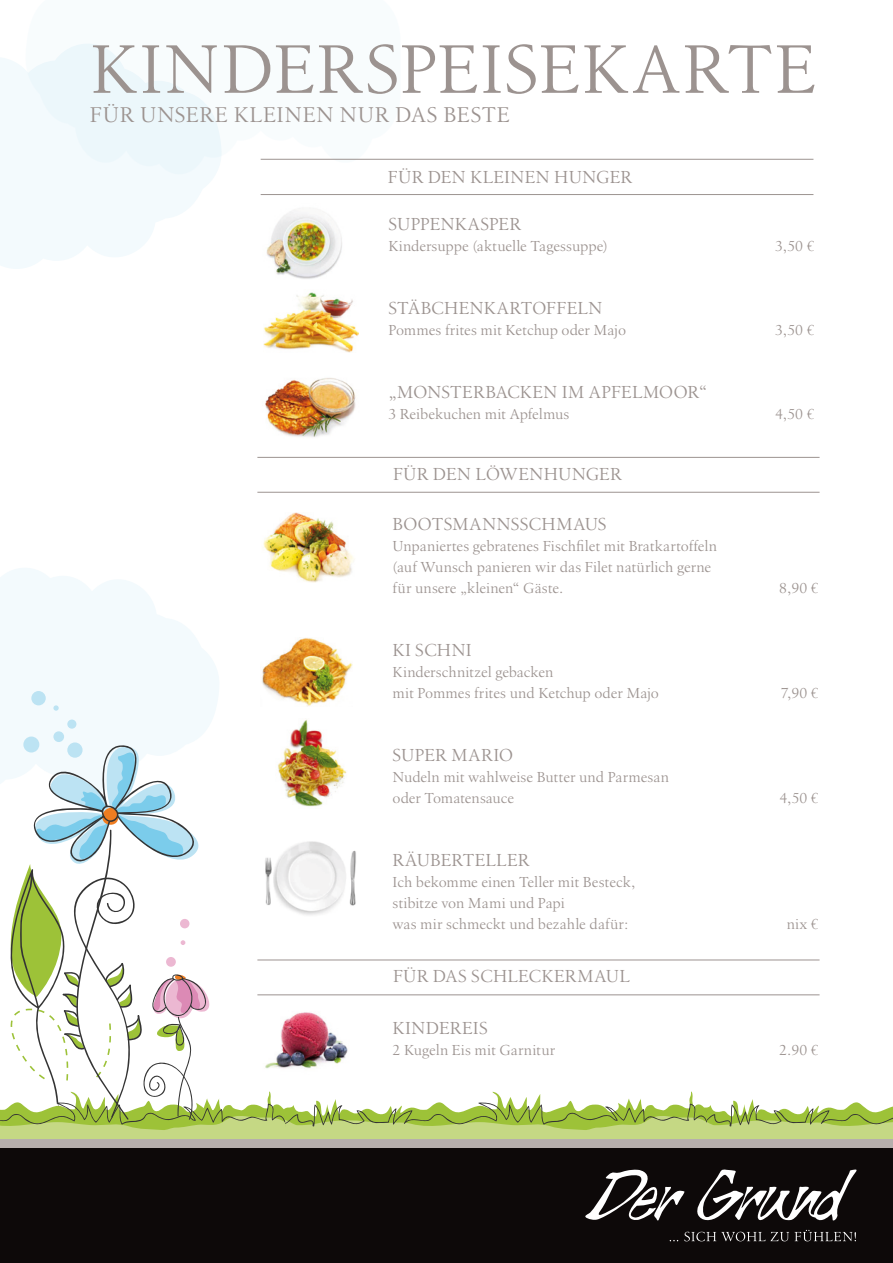
<style>
.page{position:relative;width:893px;height:1263px;background:#fff}
.page>*{position:absolute;margin:0;border:0;box-sizing:border-box;transform-origin:0 0}
.t1{font:70.95px "Birka";letter-spacing:.025em;color:#9c9390}
.t2{font:22.05px "Birka";letter-spacing:.035em;color:#9c9390}
.t3{font:18px "Birka";letter-spacing:.015em;color:#9c9390}
.t4{font:15px/21px "Birka";letter-spacing:.005em;color:#9c9390}
</style>
<div class="page">
<svg style="left:0;top:58px;width:214px;height:211px;fill:#f3fafd"></svg>
<svg style="left:0;top:568px;width:219px;height:177px;fill:#f3fafd"></svg>
<svg style="left:25px;top:43px;width:376px;height:133px"></svg>
<div style="left:0;top:1148px;width:893px;height:115px;background:#0d0909"></div>
<div style="left:0;top:1140px;width:893px;height:8px;background:#b6afac"></div>
<hr style="left:261px;top:159px;width:552px;height:1px;background:#9c9390">
<hr style="left:261px;top:194px;width:552px;height:1px;background:#9c9390">
<img style="left:264px;top:292px;width:94px;height:60px">
<img style="left:266px;top:211px;width:76px;height:68px">
<img style="left:265px;top:378px;width:91px;height:59px">
<img style="left:263px;top:512px;width:91px;height:70px">
<img style="left:290px;top:719px;width:33px;height:26px">
<img style="left:262px;top:637px;width:91px;height:69px">
<hr style="left:257px;top:457px;width:562px;height:1px;background:#9c9390">
<hr style="left:257px;top:492px;width:562px;height:1px;background:#9c9390">
<svg style="left:67px;top:742px;width:16px;height:16px"></svg>
<div style="left:23px;top:736px;width:16px;height:16px;background:#bce3f3;border-radius:50%"></div>
<div style="left:31px;top:691px;width:15px;height:14px;background:#bce3f3;border-radius:50%"></div>
<div style="left:67px;top:719px;width:9px;height:10px;background:#bce3f3;border-radius:50%"></div>
<div style="left:53px;top:731px;width:11px;height:11px;background:#bce3f3;border-radius:50%"></div>
<svg style="left:53px;top:705px;width:6px;height:6px"></svg>
<svg style="left:0;top:745px;width:893px;height:395px"></svg>
<svg style="left:697px;top:1169px;width:160px;height:52px"></svg>
<svg style="left:585px;top:1169px;width:100px;height:52px"></svg>
<svg style="left:684px;top:1230px;width:172px;height:11px"></svg>
<h1 class="t1" style="left:90px;top:29px;width:728px">Kinderspeisekarte</h1>
<h2 class="t2" style="left:90px;top:102px;width:421px">Für unsere Kleinen nur das Beste</h2>
<p class="t3" style="left:388px;top:167px;width:246px">Für den kleinen Hunger</p>
<p class="t3" style="left:388px;top:213px;width:134px">Suppenkasper</p>
<p class="t4" style="left:388px;top:235px;width:221px">Kindersuppe (aktuelle Tagessuppe)</p>
<p class="t4" style="left:775px;top:235px;width:41px">3,50 €</p>
<p class="t3" style="left:388px;top:297px;width:216px">Stäbchenkartoffeln</p>
<p class="t4" style="left:388px;top:319px;width:239px">Pommes frites mit Ketchup oder Majo</p>
<p class="t4" style="left:775px;top:319px;width:41px">3,50 €</p>
<p class="t3" style="left:388px;top:381px;width:320px">„Monsterbacken im Apfelmoor“</p>
<p class="t4" style="left:388px;top:403px;width:183px">3 Reibekuchen mit Apfelmus</p>
<p class="t4" style="left:775px;top:403px;width:41px">4,50 €</p>
<p class="t3" style="left:393px;top:464px;width:230px">Für den Löwenhunger</p>
<p class="t3" style="left:393px;top:514px;width:53px">Bootsm</p>
<p class="t3" style="left:469px;top:514px;width:137px">annsschmaus</p>
<p class="t4" style="left:393px;top:536px;width:326px">Unpaniertes gebratenes Fischfilet mit Bratkartoffeln (auf Wunsch panieren wir das Filet natürlich gerne für unsere „kleinen“ Gäste.</p>
<p class="t3" style="left:393px;top:640px;width:81px">Ki Schni</p>
<p class="t4" style="left:393px;top:662px;width:268px">Kinderschnitzel gebacken<br>mit Pommes frites und Ketchup oder Majo</p>
<p class="t3" style="left:393px;top:745px;width:122px">Super Mario</p>
<p class="t4" style="left:393px;top:767px;width:278px">Nudeln mit wahlweise Butter und Parmesan oder Tomatensauce</p>
<p class="t3" style="left:393px;top:850px;width:138px">Räuberteller</p>
<p class="t4" style="left:393px;top:872px;width:244px">Ich bekomme einen Teller mit Besteck, stibitze von Mami und Papi<br>was mir schmeckt und bezahle dafür:</p>
<p class="t3" style="left:393px;top:966px;width:238px">Für das schleckermaul</p>
<p class="t4" style="left:779px;top:578px;width:41px">8,90 €</p>
<p class="t4" style="left:781px;top:683px;width:39px">7,90 €</p>
<p class="t4" style="left:779px;top:788px;width:41px">4,50 €</p>
<p class="t4" style="left:787px;top:914px;width:33px">nix €</p>
<p class="t3" style="left:393px;top:1018px;width:95px">Kindereis</p>
<p class="t4" style="left:393px;top:1040px;width:164px">2 Kugeln Eis mit Garnitur</p>
<p class="t4" style="left:779px;top:1040px;width:41px">2.90 €</p>
</div>
